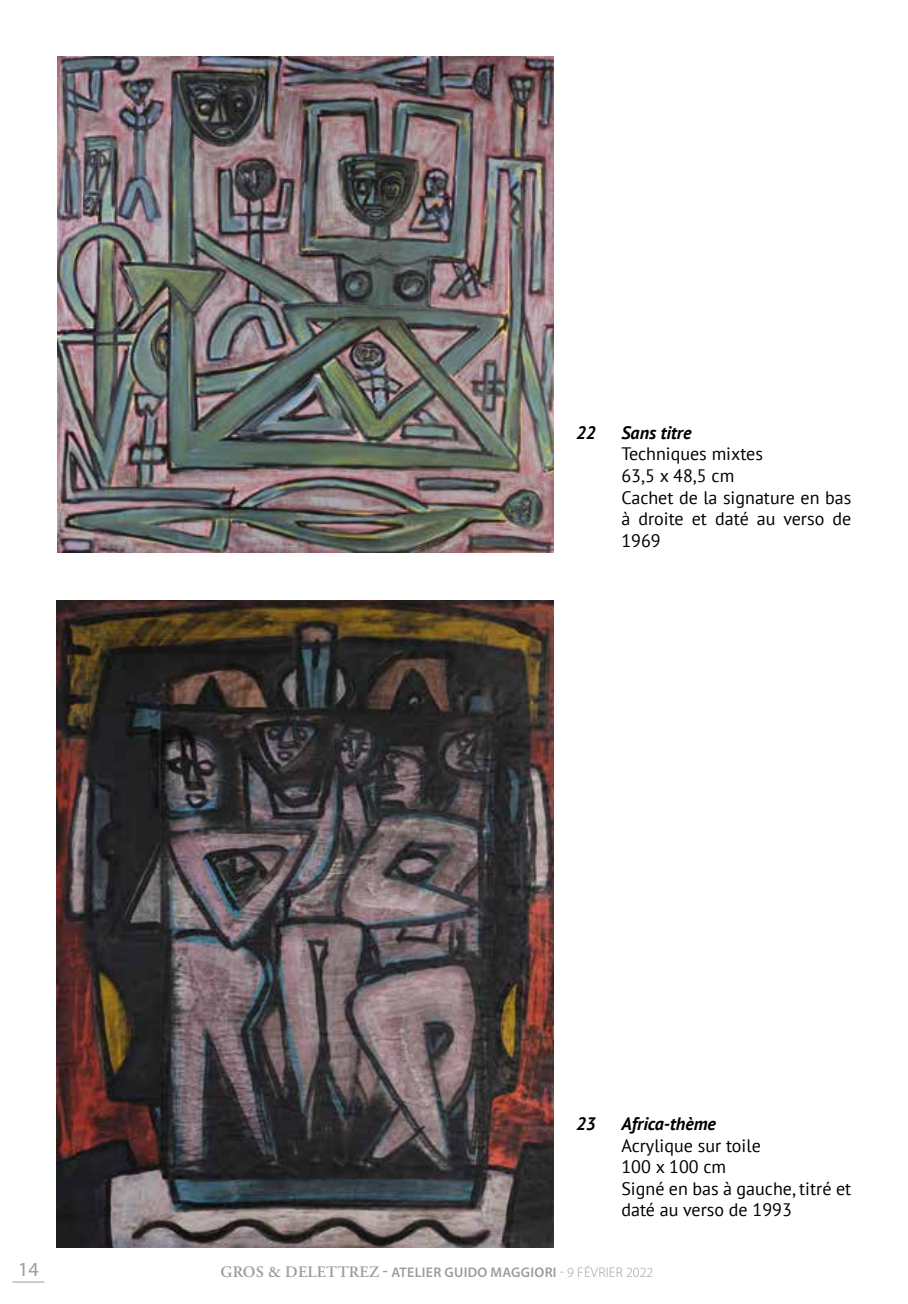
<style>
.page{position:relative;width:908px;height:1304px;background:#fff}
.page>*{position:absolute;margin:0;border:0;box-sizing:border-box;transform-origin:0 0}
.t1{font:20px "Myriad Pro";color:#9d9d9c}
.t2{font:18px/21.6px "PT Sans";color:#000}
.t3{font:italic 700 18px "PT Sans";color:#000}
.t4{font:600 14px "Myriad Pro";letter-spacing:.02em;color:#9d9d9c}
.s1{font-family:"Adobe Garamond Pro";font-size:16px}
.s2{font-size:16px}
.s3{font-weight:300}
</style>
<div class="page">
<hr style="left:12px;top:1282px;width:32px;height:1px;background:#9d9d9c">
<img style="left:58px;top:57px;width:494px;height:496px">
<img style="left:57px;top:601px;width:496px;height:646px">
<p class="t3" style="left:575px;top:421px;width:21px">22</p>
<p class="t3" style="left:621px;top:421px;width:71px">Sans titre</p>
<p class="t2" style="left:621px;top:443px;width:231px">Techniques mixtes<br>63,5 x 48,5 cm<br>Cachet de la signature en bas à droite et daté au verso de<br>1969</p>
<p class="t3" style="left:575px;top:1112px;width:21px">23</p>
<p class="t3" style="left:621px;top:1112px;width:96px">Africa-thème</p>
<p class="t2" style="left:621px;top:1134px;width:231px">Acrylique sur toile<br>100 x 100 cm<br>Signé en bas à gauche, titré et daté au verso de 1993</p>
<p class="t1" style="left:18px;top:1258px;width:22px">14</p>
<p class="t4" style="left:220px;top:1265px;width:434px"><span class="s1">GROS &amp; DELETTREZ</span> <span class="s2">-</span> ATELIER GUIDO MAGGIORI <span class="s3">- 9 FÉVRIER 2022</span></p>
</div>
